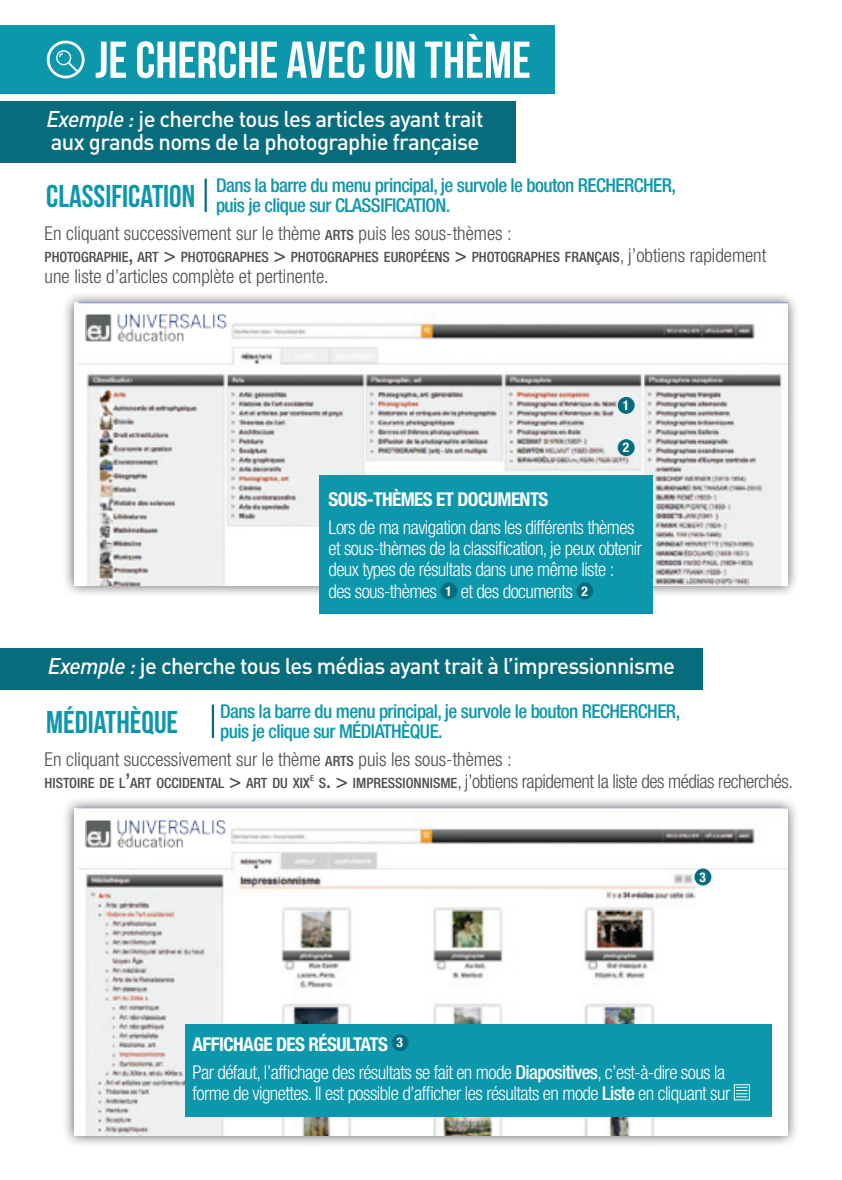
<style>
.page{position:relative;width:842px;height:1180px;background:#fff}
.page>*{position:absolute;margin:0;border:0;box-sizing:border-box;transform-origin:0 0}
.t1{font:51.75px "Bebas Neue";color:#fff}
.t2{font:31.5px "Bebas Neue";color:#0c97ac}
.t3{font:500 22.5px/22.5px "DIN";letter-spacing:-.03em;color:#fff}
.t4{font:300 condensed 19.12px/21.4px "Helvetica Neue LT";letter-spacing:-.03em;color:#fff}
.t5{font:500 condensed 19.12px/20.2px "Helvetica Neue LT";letter-spacing:-.03em;color:#0c97ac}
.t6{font:300 condensed 19.12px "Helvetica Neue LT";color:#4b4c4d}
.t7{font:300 condensed 19.12px "Helvetica Neue LT";letter-spacing:-.025em;color:#4b4c4d}
.t8{font:700 condensed 19.12px "Helvetica Neue LT";letter-spacing:-.03em;color:#fff}
.t9{font:500 condensed 14.17px "Helvetica Neue LT";color:#4b4c4d}
.t10{font:700 condensed 13.28px "Helvetica Neue LT";color:#fff}
.t11{font:500 condensed 8.33px "Helvetica Neue LT";color:#4b4c4d}
.s1{font-style:italic}
.s2{font-weight:500;font-size:14.17px}
.s3{font-size:20.25px}
.s4{font-weight:300;font-size:19.12px}
.s5{font-weight:500;font-size:20.25px}
.s6{font-weight:500}
</style>
<div class="page">
<div style="left:0;top:26px;width:555px;height:68px;background:#0c97ac"></div>
<div style="left:0;top:101px;width:516px;height:61px;background:#076d7c"></div>
<div style="left:0;top:648px;width:703px;height:41px;background:#076d7c"></div>
<div style="left:47px;top:41px;width:38px;height:37px;border:3px solid #fff;border-radius:50%"></div>
<svg style="left:56px;top:50px;width:22px;height:22px"></svg>
<div style="left:62px;top:290px;width:738px;height:307px;background:#231f20;opacity:.75"></div>
<img style="left:74px;top:303px;width:713px;height:282px">
<div style="left:62px;top:796px;width:738px;height:352px;background:#231f20;opacity:.75"></div>
<img style="left:74px;top:808px;width:713px;height:328px">
<div style="left:319px;top:475px;width:333px;height:138px;background:#0c97ac"></div>
<div style="left:440px;top:582px;width:17px;height:17px;background:#076d7c;border-radius:50%"></div>
<div style="left:576px;top:582px;width:17px;height:17px;background:#076d7c;border-radius:50%"></div>
<div style="left:618px;top:397px;width:17px;height:17px;background:#076d7c;border-radius:50%"></div>
<div style="left:618px;top:439px;width:17px;height:17px;background:#076d7c;border-radius:50%"></div>
<div style="left:694px;top:868px;width:17px;height:17px;background:#076d7c;border-radius:50%"></div>
<hr style="left:205px;top:179px;width:2px;height:33px;background:#076d7c">
<hr style="left:212px;top:705px;width:2px;height:33px;background:#076d7c">
<div style="left:185px;top:1025px;width:587px;height:92px;background:#0c97ac"></div>
<div style="left:392px;top:1034px;width:17px;height:17px;background:#076d7c;border-radius:50%"></div>
<div style="left:734px;top:1084px;width:16px;height:16px;border:1px solid #fff"></div>
<svg style="left:736px;top:1087px;width:11px;height:10px"></svg>
<img style="left:86px;top:312px;width:142px;height:32px">
<img style="left:85px;top:818px;width:143px;height:32px">
<p class="t1" style="left:95px;top:32px;width:437px">JE CHERCHE AVEC UN THÈME</p>
<p class="t3" style="left:47px;top:107px;width:439px"><span class="s1">Exemple :</span> je cherche tous les articles ayant trait aux grands noms de la photographie française</p>
<p class="t2" style="left:46px;top:179px;width:150px">CLASSIFICATION</p>
<p class="t5" style="left:216px;top:175px;width:462px">Dans la barre du menu principal, je survole le bouton RECHERCHER, puis je clique sur CLASSIFICATION.</p>
<p class="t6" style="left:45px;top:222px;width:469px">En cliquant successivement sur le thème <span class="s2">ARTS</span> puis les sous-thèmes :</p>
<p class="t9" style="left:45px;top:248px;width:723px">PHOTOGRAPHIE<span class="s3">,</span> ART <span class="s3">&gt;</span> PHOTOGRAPHES <span class="s3">&gt;</span> PHOTOGRAPHES EUROPÉENS <span class="s3">&gt;</span> PHOTOGRAPHES FRANÇAIS<span class="s4">, j’obtiens rapidement</span></p>
<p class="t6" style="left:45px;top:265px;width:286px">une liste d’articles complète et pertinente.</p>
<p class="t10" style="left:623px;top:397px;width:8px">1</p>
<p class="t10" style="left:623px;top:440px;width:8px">2</p>
<p class="t8" style="left:328px;top:488px;width:222px">SOUS-THÈMES ET DOCUMENTS</p>
<p class="t4" style="left:328px;top:516px;width:315px">Lors de ma navigation dans les différents thèmes et sous-thèmes de la classification, je peux obtenir deux types de résultats dans une même liste : des sous-thèmes</p>
<p class="t10" style="left:445px;top:583px;width:8px">1</p>
<p class="t4" style="left:461px;top:580px;width:114px">et des documents</p>
<p class="t10" style="left:581px;top:583px;width:8px">2</p>
<p class="t3" style="left:48px;top:654px;width:628px"><span class="s1">Exemple :</span> je cherche tous les médias ayant trait à l’impressionnisme</p>
<p class="t2" style="left:46px;top:705px;width:133px">MÉDIATHÈQUE</p>
<p class="t5" style="left:220px;top:701px;width:462px">Dans la barre du menu principal, je survole le bouton RECHERCHER, puis je clique sur MÉDIATHÈQUE.</p>
<p class="t6" style="left:45px;top:748px;width:469px">En cliquant successivement sur le thème <span class="s2">ARTS</span> puis les sous-thèmes :</p>
<p class="t9" style="left:45px;top:774px;width:267px">HISTOIRE DE L<span class="s3">’</span>ART OCCIDENTAL <span class="s3">&gt;</span> ART DU XIX</p>
<p class="t11" style="left:310px;top:773px;width:5px">E</p>
<p class="t7" style="left:319px;top:770px;width:476px"><span class="s2">S</span><span class="s5">. &gt;</span> <span class="s2">IMPRESSIONNISME</span>, j’obtiens rapidement la liste des médias recherchés.</p>
<p class="t10" style="left:699px;top:869px;width:8px">3</p>
<p class="t8" style="left:193px;top:1033px;width:197px">AFFICHAGE DES RÉSULTATS</p>
<p class="t10" style="left:397px;top:1035px;width:8px">3</p>
<p class="t4" style="left:193px;top:1061px;width:539px">Par défaut, l’affichage des résultats se fait en mode <span class="s6">Diapositives</span>, c’est-à-dire sous la forme de vignettes. Il est possible d’afficher les résultats en mode <span class="s6">Liste</span> en cliquant sur</p>
</div>
